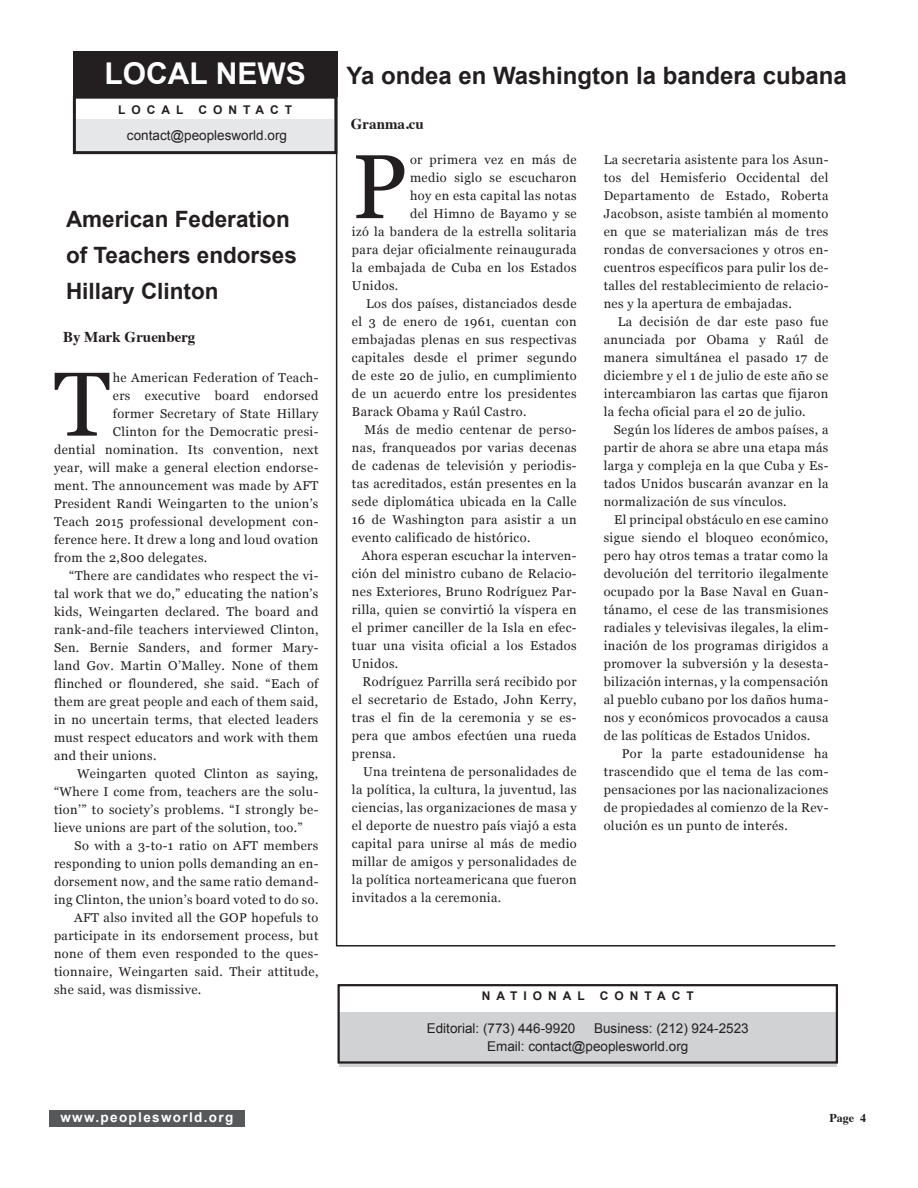
<style>
.page{position:relative;width:918px;height:1188px;background:#fff}
.page>*{position:absolute;margin:0;border:0;box-sizing:border-box;transform-origin:0 0}
.caps_paragraph{font:90.75px "Georgia";color:#231f20}
.t1{font:700 30px "Arial";color:#fff}
.title_arial-small{font:700 24px "Arial";color:#231f20}
.title_arial-small-2{font:700 22.5px/36px "Arial";color:#231f20}
.by_line{font:700 15px "Times";color:#231f20}
.t2{font:13.5px/18px "Arial";color:#231f20}
.t3{font:700 13.5px "Arial";letter-spacing:.1em;color:#fff}
.body-text{font:12.75px/18px "Georgia";letter-spacing:.03em;color:#231f20;text-align:justify}
.caps_paragraph-2{font:12.75px "Georgia";letter-spacing:.03em;color:#231f20}
.quote{font:700 12px "Arial";letter-spacing:.5em;color:#231f20}
.by_line-2{font:700 12px "Times";color:#231f20}
</style>
<div class="page">
<hr style="left:336px;top:81px;width:1px;height:864px;background:#231f20">
<hr style="left:336px;top:945px;width:499px;height:2px;background:#231f20">
<div style="left:73px;top:51px;width:264px;height:45px;background:#231f20"></div>
<div style="left:49px;top:1110px;width:196px;height:17px;background:#57585a"></div>
<div style="left:76px;top:119px;width:258px;height:34px;background:#e6e7e9"></div>
<div style="left:73px;top:96px;width:264px;height:58px;border:3px solid #231f20"></div>
<div style="left:339px;top:1012px;width:498px;height:54px;background:#d1d2d4"></div>
<div style="left:338px;top:984px;width:500px;height:80px;border:2px solid #231f20"></div>
<p class="t1" style="left:105px;top:53px;width:203px">LOCAL NEWS</p>
<p class="title_arial-small" style="left:346px;top:60px;width:502px">Ya ondea en Washington la bandera cubana</p>
<p class="quote" style="left:118px;top:102px;width:67px">LOCAL</p>
<p class="quote" style="left:198px;top:102px;width:95px">CONTACT</p>
<p class="t2" style="left:127px;top:126px;width:162px">contact@peoplesworld.org</p>
<p class="title_arial-small-2" style="left:66px;top:202px;width:232px">American Federation of Teachers endorses<br>Hillary Clinton</p>
<p class="by_line" style="left:63px;top:322px;width:134px">By Mark Gruenberg</p>
<p class="caps_paragraph" style="left:54px;top:349px;width:58px">T</p>
<p class="caps_paragraph-2" style="left:113px;top:370px;width:207px">he American Federation of Teach-</p>
<p class="caps_paragraph-2" style="left:113px;top:388px;width:207px">ers executive board endorsed</p>
<p class="caps_paragraph-2" style="left:113px;top:406px;width:207px">former Secretary of State Hillary</p>
<p class="caps_paragraph-2" style="left:113px;top:424px;width:207px">Clinton for the Democratic presi-</p>
<p class="caps_paragraph-2" style="left:54px;top:442px;width:266px">dential nomination. Its convention, next</p>
<p class="caps_paragraph-2" style="left:54px;top:460px;width:266px">year, will make a general election endorse-</p>
<p class="caps_paragraph-2" style="left:54px;top:478px;width:266px">ment. The announcement was made by AFT</p>
<p class="caps_paragraph-2" style="left:54px;top:496px;width:266px">President Randi Weingarten to the union’s</p>
<p class="caps_paragraph-2" style="left:54px;top:514px;width:266px">Teach 2015 professional development con-</p>
<p class="caps_paragraph-2" style="left:54px;top:532px;width:266px">ference here. It drew a long and loud ovation</p>
<p class="caps_paragraph-2" style="left:54px;top:550px;width:155px">from the 2,800 delegates.</p>
<p class="body-text" style="left:54px;top:567px;width:266px;text-indent:15px">“There are candidates who respect the vi&shy;tal work that we do,” educating the nation’s kids, Weingarten declared. The board and rank-and-file teachers interviewed Clinton, Sen. Bernie Sanders, and former Mary&shy;land Gov. Martin O’Malley. None of them flinched or floundered, she said. “Each of them are great people and each of them said, in no uncertain terms, that elected leaders must respect educators and work with them and their unions.</p>
<p class="body-text" style="left:54px;top:765px;width:266px;text-indent:23px">Weingarten quoted Clinton as saying, “Where I come from, teachers are the solu&shy;tion’” to society’s problems. “I strongly be&shy;lieve unions are part of the solution, too.”</p>
<p class="body-text" style="left:54px;top:837px;width:266px;text-indent:21px">So with a 3-to-1 ratio on AFT members responding to union polls demanding an en&shy;dorsement now, and the same ratio demand&shy;ing Clinton, the union’s board voted to do so.</p>
<p class="body-text" style="left:54px;top:909px;width:266px;text-indent:20px">AFT also invited all the GOP hopefuls to participate in its endorsement process, but none of them even responded to the ques&shy;tionnaire, Weingarten said. Their attitude, she said, was dismissive.</p>
<p class="t3" style="left:60px;top:1109px;width:174px">www.peoplesworld.org</p>
<p class="by_line" style="left:351px;top:109px;width:74px">Granma.cu</p>
<p class="caps_paragraph" style="left:352px;top:132px;width:57px">P</p>
<p class="caps_paragraph-2" style="left:410px;top:152px;width:168px">or primera vez en más de</p>
<p class="caps_paragraph-2" style="left:410px;top:170px;width:168px">medio siglo se escucharon</p>
<p class="caps_paragraph-2" style="left:410px;top:188px;width:168px">hoy en esta capital las notas</p>
<p class="caps_paragraph-2" style="left:410px;top:206px;width:168px">del Himno de Bayamo y se</p>
<p class="caps_paragraph-2" style="left:352px;top:224px;width:226px">izó la bandera de la estrella solitaria</p>
<p class="caps_paragraph-2" style="left:352px;top:242px;width:226px">para dejar oficialmente reinaugurada</p>
<p class="caps_paragraph-2" style="left:352px;top:260px;width:226px">la embajada de Cuba en los Estados</p>
<p class="caps_paragraph-2" style="left:352px;top:278px;width:48px">Unidos.</p>
<p class="body-text" style="left:352px;top:295px;width:226px;text-indent:14px">Los dos países, distanciados desde el 3 de enero de 1961, cuentan con embajadas plenas en sus respectivas capitales desde el primer segundo de este 20 de julio, en cumplimiento de un acuerdo entre los presidentes Barack Obama y Raúl Castro.</p>
<p class="body-text" style="left:352px;top:421px;width:226px;text-indent:13px">Más de medio centenar de perso&shy;nas, franqueados por varias decenas de cadenas de televisión y periodis&shy;tas acreditados, están presentes en la sede diplomática ubicada en la Calle 16 de Washington para asistir a un evento calificado de histórico.</p>
<p class="body-text" style="left:352px;top:547px;width:226px;text-indent:10px">Ahora esperan escuchar la interven&shy;ción del ministro cubano de Relacio&shy;nes Exteriores, Bruno Rodríguez Par&shy;rilla, quien se convirtió la víspera en el primer canciller de la Isla en efec&shy;tuar una visita oficial a los Estados Unidos.</p>
<p class="body-text" style="left:352px;top:673px;width:226px;text-indent:10px">Rodríguez Parrilla será recibido por el secretario de Estado, John Kerry, tras el fin de la ceremonia y se es&shy;pera que ambos efectúen una rueda prensa.</p>
<p class="body-text" style="left:352px;top:763px;width:226px;text-indent:11px">Una treintena de personalidades de la política, la cultura, la juventud, las ciencias, las organizaciones de masa y el deporte de nuestro país viajó a esta capital para unirse al más de medio millar de amigos y personalidades de la política norteamericana que fueron invitados a la ceremonia.</p>
<p class="body-text" style="left:604px;top:151px;width:226px">La secretaria asistente para los Asun&shy;tos del Hemisferio Occidental del Departamento de Estado, Roberta Jacobson, asiste también al momento en que se materializan más de tres rondas de conversaciones y otros en&shy;cuentros específicos para pulir los de&shy;talles del restablecimiento de relacio&shy;nes y la apertura de embajadas.</p>
<p class="body-text" style="left:604px;top:313px;width:226px;text-indent:14px">La decisión de dar este paso fue anunciada por Obama y Raúl de manera simultánea el pasado 17 de diciembre y el 1 de julio de este año se intercambiaron las cartas que fijaron la fecha oficial para el 20 de julio.</p>
<p class="body-text" style="left:604px;top:421px;width:226px;text-indent:10px">Según los líderes de ambos países, a partir de ahora se abre una etapa más larga y compleja en la que Cuba y Es&shy;tados Unidos buscarán avanzar en la normalización de sus vínculos.</p>
<p class="body-text" style="left:604px;top:511px;width:226px;text-indent:10px">El principal obstáculo en ese camino sigue siendo el bloqueo económico, pero hay otros temas a tratar como la devolución del territorio ilegalmente ocupado por la Base Naval en Guan&shy;tánamo, el cese de las transmisiones radiales y televisivas ilegales, la elim&shy;inación de los programas dirigidos a promover la subversión y la desesta&shy;bilización internas, y la compensación al pueblo cubano por los daños huma&shy;nos y económicos provocados a causa de las políticas de Estados Unidos.</p>
<p class="body-text" style="left:604px;top:745px;width:226px;text-indent:18px">Por la parte estadounidense ha trascendido que el tema de las com&shy;pensaciones por las nacionalizaciones de propiedades al comienzo de la Rev&shy;olución es un punto de interés.</p>
<p class="quote" style="left:482px;top:988px;width:105px">NATIONAL</p>
<p class="quote" style="left:600px;top:988px;width:95px">CONTACT</p>
<p class="t2" style="left:427px;top:1019px;width:150px">Editorial: (773) 446-9920</p>
<p class="t2" style="left:487px;top:1019px;width:263px;text-indent:107px">Business: (212) 924-2523<br>Email: contact@peoplesworld.org</p>
<p class="by_line-2" style="left:829px;top:1106px;width:38px">Page 4</p>
</div>
